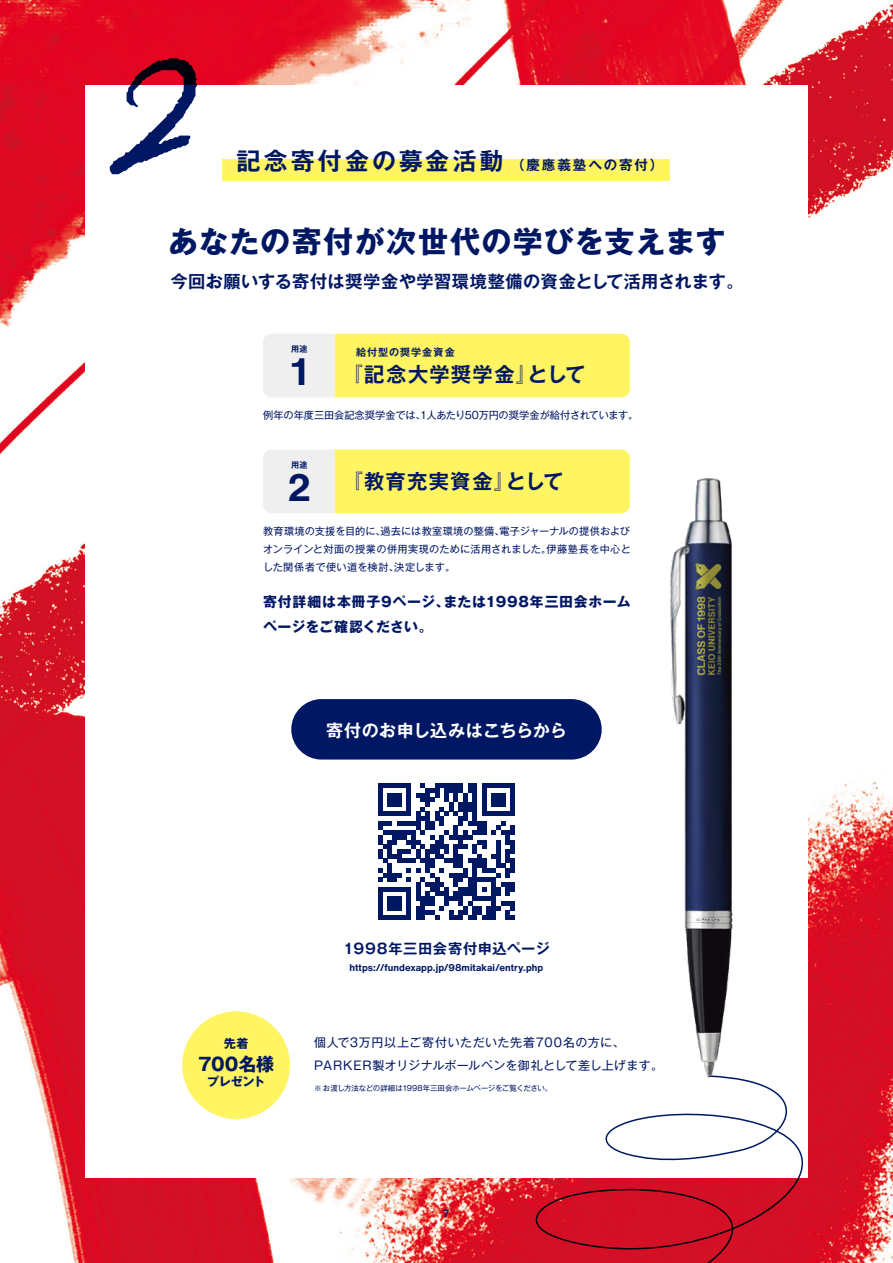
<style>
.page{position:relative;width:893px;height:1263px;background:#fff}
.page>*{position:absolute;margin:0;border:0;box-sizing:border-box;transform-origin:0 0}
.t1{font:700 37.5px "Helvetica Now Text";color:#001764}
.t2{font:700 30px "Gothic MB101 Pro";letter-spacing:.04em;color:#001764}
.t3{font:700 24px "Gothic MB101 Pro De";letter-spacing:.13em;color:#001764}
.t4{font:700 20.25px "Gothic MB101 Pro De";letter-spacing:.07em;color:#001764}
.t5{font:700 18px "Gothic MB101 Pro";color:#001764}
.t6{font:700 17.25px "Gothic MB101 Pro De";letter-spacing:.02em;color:#001764}
.t7{font:700 17.1px "Gothic MB101 Pro De";letter-spacing:.015em;color:#fff}
.t8{font:700 14.25px "Gothic MB101 Pro De";letter-spacing:.04em;color:#001764}
.t9{font:700 13.95px/25.2px "Gothic MB101 Pro";letter-spacing:.04em;color:#001764}
.t10{font:12px/22.5px "Gothic MB101 Pro";letter-spacing:.04em;color:#001764}
.t11{font:700 12px "Gothic MB101 Pro";letter-spacing:-.02em;color:#001764}
.t12{font:700 10.5px "Helvetica Now Text";color:#001764}
.t13{font:10.2px/18px "Gothic MB101 Pro";letter-spacing:.005em;color:#001764;text-align:justify}
.t14{font:700 10.2px "Gothic MB101 Pro De";letter-spacing:.095em;color:#001764}
.t15{font:700 9.75px "Helvetica Now Text";letter-spacing:.005em;color:#001764}
.t16{font:700 8.1px "Gothic MB101 Pro De";color:#001764}
.t17{font:7.5px "Gothic MB101 Pro";letter-spacing:-.045em;color:#001764}
.s1{font-size:13.5px}
.s2{font-family:"Helvetica Now Text";font-size:37.5px}
</style>
<div class="page">
<img style="left:0;top:0;width:893px;height:1263px">
<div style="left:85px;top:85px;width:723px;height:1093px;background:#fff"></div>
<svg style="left:263px;top:334px;width:367px;height:63px"></svg>
<svg style="left:263px;top:449px;width:367px;height:64px"></svg>
<svg style="left:110px;top:58px;width:87px;height:116px"></svg>
<div style="left:223px;top:159px;width:447px;height:22px;background:#fff462"></div>
<svg style="left:464px;top:1087px;width:339px;height:176px"></svg>
<div style="left:182px;top:1011px;width:108px;height:108px;background:#fff462;border-radius:50%"></div>
<svg style="left:378px;top:783px;width:137px;height:137px"></svg>
<div style="left:291px;top:699px;width:311px;height:60px;background:#001764;border-radius:30px"></div>
<img style="left:670px;top:478px;width:98px;height:609px">
<h3 class="t3" style="left:236px;top:141px;width:429px">記念寄付金の募金活動 <span class="s1">（慶應義塾への寄付）</span></h3>
<h2 class="t2" style="left:168px;top:216px;width:559px">あなたの寄付が次世代の学びを支えます</h2>
<h3 class="t6" style="left:170px;top:267px;width:575px">今回お願いする寄付は奨学金や学習環境整備の資金として活用されます。</h3>
<p class="t16" style="left:291px;top:342px;width:18px">用途</p>
<h1 class="t1" style="left:291px;top:343px;width:19px">1</h1>
<p class="t14" style="left:356px;top:343px;width:100px">給付型の奨学金資金</p>
<h3 class="t4" style="left:343px;top:358px;width:244px">『記念大学奨学金』として</h3>
<p class="t13" style="left:263px;top:405px;width:377px">例年の年度三田会記念奨学金では、1人あたり50万円の奨学金が給付されています。</p>
<p class="t16" style="left:291px;top:458px;width:18px">用途</p>
<h3 class="t4" style="left:287px;top:465px;width:278px"><span class="s2">2</span> 『教育充実資金』として</h3>
<p class="t13" style="left:263px;top:521px;width:369px">教育環境の支援を目的に、過去には教室環境の整備、電子ジャーナルの提供およびオンラインと対面の授業の併用実現のために活用されました。伊藤塾長を中心とした関係者で使い道を検討、決定します。</p>
<h3 class="t9" style="left:263px;top:587px;width:369px">寄付詳細は本冊子9ページ、または1998年三田会ホームページをご確認ください。</h3>
<h3 class="t7" style="left:326px;top:716px;width:242px">寄付のお申し込みはこちらから</h3>
<p class="t11" style="left:224px;top:1033px;width:26px">先着</p>
<h3 class="t5" style="left:198px;top:1049px;width:78px">700名様</h3>
<p class="t11" style="left:207px;top:1072px;width:59px">プレゼント</p>
<h3 class="t8" style="left:343px;top:937px;width:208px">1998年三田会寄付申込ページ</h3>
<p class="t15" style="left:349px;top:960px;width:195px">https://fundexapp.jp/98mitakai/entry.php</p>
<p class="t10" style="left:314px;top:1030px;width:351px">個人で3万円以上ご寄付いただいた先着700名の方に、<br>PARKER製オリジナルボールペンを御礼として差し上げます。</p>
<p class="t17" style="left:314px;top:1082px;width:240px">※ お渡し方法などの詳細は1998年三田会ホームページをご覧ください。</p>
<p class="t12" style="left:443px;top:1206px;width:8px">7</p>
</div>
